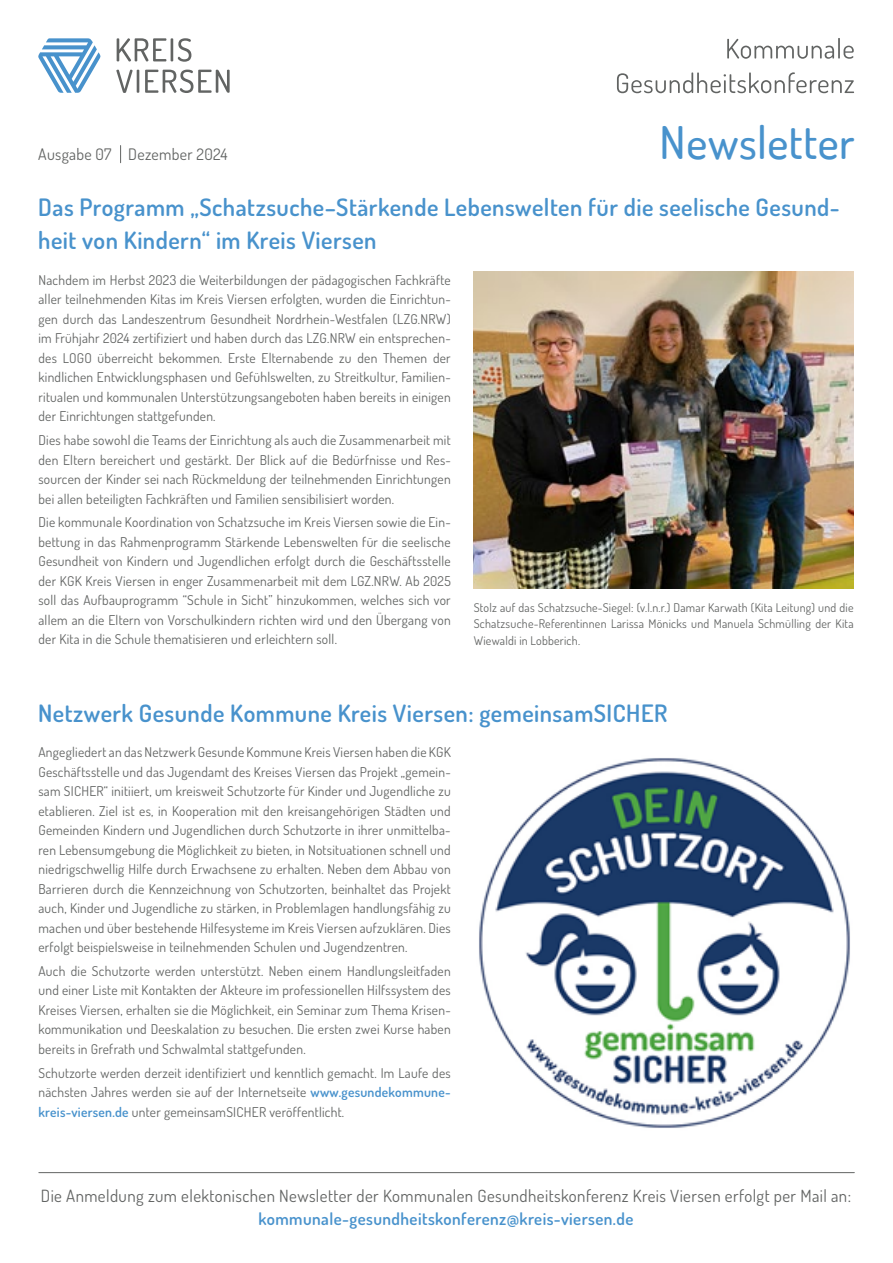
<style>
.page{position:relative;width:893px;height:1263px;background:#fff}
.page>*{position:absolute;margin:0;border:0;box-sizing:border-box;transform-origin:0 0}
.t1{font:500 45px "Dosis";letter-spacing:.01em;color:#4892cc}
.t2{font:600 24px/33px "Dosis";letter-spacing:.02em;color:#4892cc}
.t3{font:16.8px "Dosis";letter-spacing:.025em;color:#626463}
.t4{font:600 16.8px "Dosis";letter-spacing:.025em;color:#4892cc}
.t5{font:15.9px "Dosis";letter-spacing:.02em;color:#626463}
.t6{font:13.5px/19.5px "Dosis";letter-spacing:.02em;color:#626463;text-align:justify}
.t7{font:12px/16.5px "Dosis";letter-spacing:.02em;color:#626463;text-align:justify}
.s1{font-weight:600;color:#4892cc}
</style>
<div class="page">
<svg style="left:38px;top:38px;width:63px;height:55px"></svg>
<svg style="left:117px;top:38px;width:74px;height:24px"></svg>
<svg style="left:116px;top:70px;width:114px;height:23px"></svg>
<svg style="left:617px;top:72px;width:237px;height:21px"></svg>
<svg style="left:727px;top:38px;width:127px;height:21px"></svg>
<hr style="left:39px;top:1172px;width:815px;height:1px;background:#626463">
<img style="left:474px;top:271px;width:380px;height:317px">
<img style="left:479px;top:758px;width:371px;height:370px">
<svg style="left:120px;top:146px;width:1px;height:17px"></svg>
<h1 class="t1" style="left:660px;top:114px;width:197px">Newsletter</h1>
<h2 class="t2" style="left:38px;top:190px;width:803px">Das Programm „Schatzsuche–Stärkende Lebenswelten für die seelische Gesund&shy;heit von Kindern“ im Kreis Viersen</h2>
<p class="t5" style="left:38px;top:143px;width:191px">Ausgabe 07 Dezember 2024</p>
<p class="t6" style="left:38px;top:270px;width:414px">Nachdem im Herbst 2023 die Weiterbildungen der pädagogischen Fachkräfte aller teilnehmenden Kitas im Kreis Viersen erfolgten, wurden die Einrichtun&shy;gen durch das Landeszentrum Gesundheit Nordrhein-Westfalen (LZG.NRW) im Frühjahr 2024 zertifiziert und haben durch das LZG.NRW ein entsprechen&shy;des LOGO überreicht bekommen. Erste Elternabende zu den Themen der kindlichen Entwicklungsphasen und Gefühlswelten, zu Streitkultur, Familien&shy;ritualen und kommunalen Unterstützungsangeboten haben bereits in einigen der Einrichtungen stattgefunden.</p>
<p class="t6" style="left:38px;top:430px;width:414px">Dies habe sowohl die Teams der Einrichtung als auch die Zusammenarbeit mit den Eltern bereichert und gestärkt. Der Blick auf die Bedürfnisse und Res&shy;sourcen der Kinder sei nach Rückmeldung der teilnehmenden Einrichtungen bei allen beteiligten Fachkräften und Familien sensibilisiert worden.</p>
<p class="t6" style="left:38px;top:512px;width:414px">Die kommunale Koordination von Schatzsuche im Kreis Viersen sowie die Ein&shy;bettung in das Rahmenprogramm Stärkende Lebenswelten für die seelische Gesundheit von Kindern und Jugendlichen erfolgt durch die Geschäftsstelle der KGK Kreis Viersen in enger Zusammenarbeit mit dem LGZ.NRW. Ab 2025 soll das Aufbauprogramm “Schule in Sicht” hinzukommen, welches sich vor allem an die Eltern von Vorschulkindern richten wird und den Übergang von der Kita in die Schule thematisieren und erleichtern soll.</p>
<p class="t7" style="left:474px;top:598px;width:381px">Stolz auf das Schatzsuche-Siegel: (v.l.n.r.) Damar Karwath (Kita Leitung) und die Schatzsuche-Referentinnen Larissa Mönicks und Manuela Schmülling der Kita Wiewaldi in Lobberich.</p>
<h2 class="t2" style="left:38px;top:696px;width:631px">Netzwerk Gesunde Kommune Kreis Viersen: gemeinsamSICHER</h2>
<p class="t6" style="left:38px;top:742px;width:414px">Angegliedert an das Netzwerk Gesunde Kommune Kreis Viersen haben die KGK Geschäftsstelle und das Jugendamt des Kreises Viersen das Projekt „gemein&shy;sam SICHER“ initiiert, um kreisweit Schutzorte für Kinder und Jugendliche zu etablieren. Ziel ist es, in Kooperation mit den kreisangehörigen Städten und Gemeinden Kindern und Jugendlichen durch Schutzorte in ihrer unmittelba&shy;ren Lebensumgebung die Möglichkeit zu bieten, in Notsituationen schnell und niedrigschwellig Hilfe durch Erwachsene zu erhalten. Neben dem Abbau von Barrieren durch die Kennzeichnung von Schutzorten, beinhaltet das Projekt auch, Kinder und Jugendliche zu stärken, in Problemlagen handlungsfähig zu machen und über bestehende Hilfesysteme im Kreis Viersen aufzuklären. Dies erfolgt beispielsweise in teilnehmenden Schulen und Jugendzentren.</p>
<p class="t6" style="left:38px;top:960px;width:414px">Auch die Schutzorte werden unterstützt. Neben einem Handlungsleitfaden und einer Liste mit Kontakten der Akteure im professionellen Hilfssystem des Kreises Viersen, erhalten sie die Möglichkeit, ein Seminar zum Thema Krisen&shy;kommunikation und Deeskalation zu besuchen. Die ersten zwei Kurse haben bereits in Grefrath und Schwalmtal stattgefunden.</p>
<p class="t6" style="left:38px;top:1062px;width:414px">Schutzorte werden derzeit identifiziert und kenntlich gemacht. Im Laufe des nächsten Jahres werden sie auf der Internetseite <span class="s1">www.gesundekommune&shy;kreis-viersen.de</span> unter gemeinsamSICHER veröffentlicht.</p>
<p class="t3" style="left:41px;top:1184px;width:812px">Die Anmeldung zum elektonischen Newsletter der Kommunalen Gesundheitskonferenz Kreis Viersen erfolgt per Mail an:</p>
<p class="t4" style="left:259px;top:1208px;width:376px">kommunale-gesundheitskonferenz@kreis-viersen.de</p>
</div>
